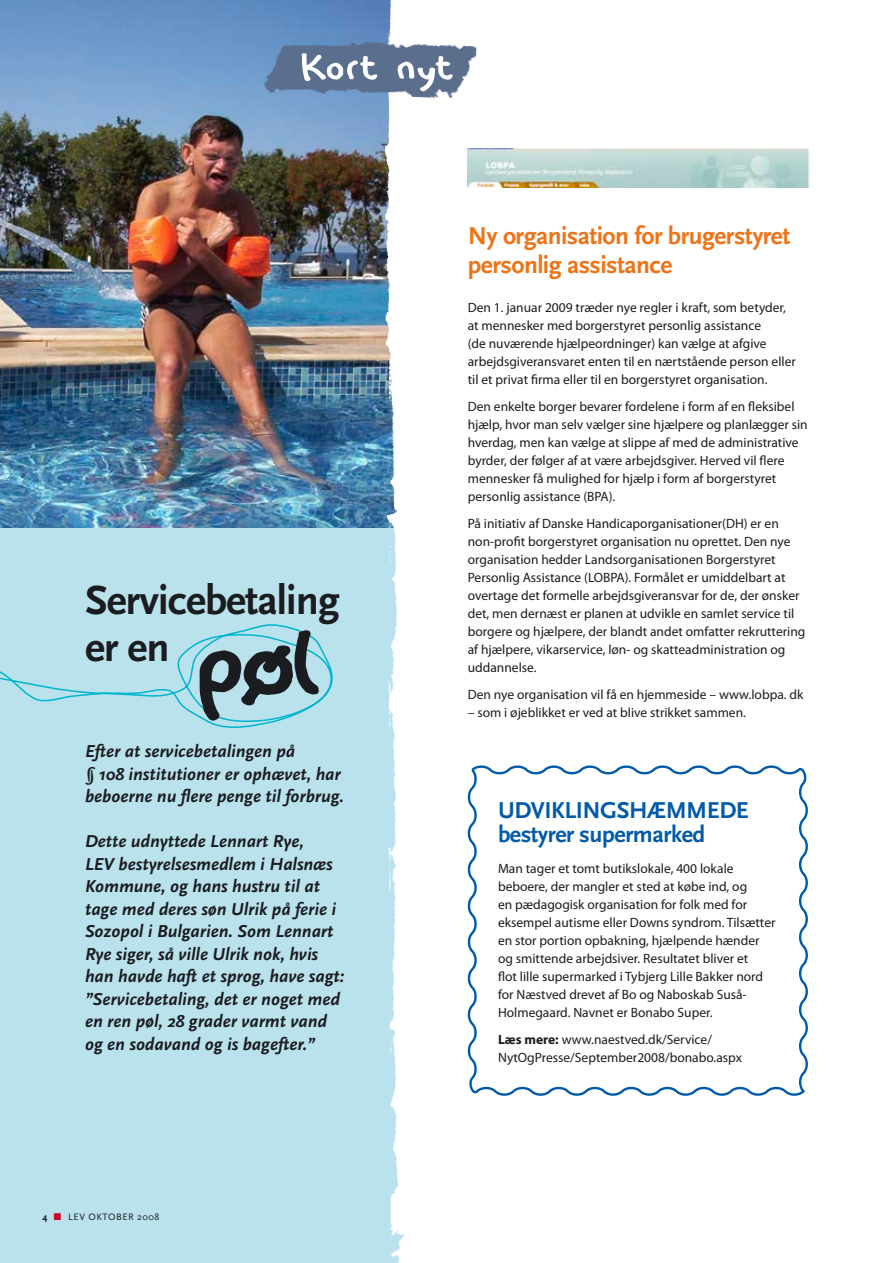
<style>
.page{position:relative;width:893px;height:1263px;background:#fff}
.page>*{position:absolute;margin:0;border:0;box-sizing:border-box;transform-origin:0 0}
.t1{font:700 42.6px/47.5px "Scala Sans";color:#1b1c20}
.t2{font:700 25.5px/28.5px "Scala Sans";letter-spacing:-.02em;color:#ed7418}
.t3{font:700 24px/24px "Scala Sans";letter-spacing:-.02em;color:#005aa8}
.t4{font:italic 700 18px/22.5px "Scala Sans";color:#1b1c20}
.t5{font:13.5px/18px "Myriad Pro";color:#1b1c20}
.t6{font:9.75px "Scala Sans";letter-spacing:.05em;color:#1b1c20}
.s1{font-weight:700}
.s2{color:#cd001f}
</style>
<div class="page">
<div style="left:0;top:0;width:404px;height:1263px;background:#b9e2ec"></div>
<img style="left:0;top:0;width:382px;height:528px">
<img style="left:382px;top:0;width:22px;height:1263px">
<img style="left:251px;top:26px;width:226px;height:86px">
<svg style="left:302px;top:53px;width:151px;height:38px;background:#7e8ea6"></svg>
<img style="left:468px;top:149px;width:344px;height:39px">
<svg style="left:467px;top:765px;width:341px;height:331px"></svg>
<svg style="left:0;top:624px;width:333px;height:104px"></svg>
<h1 class="t1" style="left:85px;top:577px;width:256px">Servicebetaling er en</h1>
<h3 class="t4" style="left:85px;top:741px;width:261px">Efter at servicebetalingen på<br>§ 108 institutioner er ophævet, har beboerne nu flere penge til forbrug.</h3>
<p class="t4" style="left:85px;top:831px;width:261px">Dette udnyttede Lennart Rye,<br>LEV bestyrelsesmedlem i Halsnæs<br>Kommune, og hans hustru til at tage med deres søn Ulrik på ferie i<br>Sozopol i Bulgarien. Som Lennart<br>Rye siger, så ville Ulrik nok, hvis han havde haft et sprog, have sagt: ”Servicebetaling, det er noget med en ren pøl, 28 grader varmt vand og en sodavand og is bagefter.”</p>
<p class="t6" style="left:43px;top:1211px;width:32px"><span class="s1">4</span> <span class="s2">■</span> LEV</p>
<p class="t6" style="left:88px;top:1211px;width:73px">OKTOBER 2008</p>
<h2 class="t2" style="left:468px;top:222px;width:324px">Ny organisation for brugerstyret personlig assistance</h2>
<p class="t5" style="left:468px;top:298px;width:330px">Den 1. januar 2009 træder nye regler i kraft, som betyder, at mennesker med borgerstyret personlig assistance<br>(de nuværende hjælpeordninger) kan vælge at afgive arbejdsgiveransvaret enten til en nærtstående person eller til et privat firma eller til en borgerstyret organisation.</p>
<p class="t5" style="left:468px;top:397px;width:341px">Den enkelte borger bevarer fordelene i form af en fleksibel hjælp, hvor man selv vælger sine hjælpere og planlægger sin hverdag, men kan vælge at slippe af med de administrative byrder, der følger af at være arbejdsgiver. Herved vil flere mennesker få mulighed for hjælp i form af borgerstyret personlig assistance (BPA).</p>
<p class="t5" style="left:468px;top:514px;width:339px">På initiativ af Danske Handicaporganisationer(DH) er en non-profit borgerstyret organisation nu oprettet. Den nye organisation hedder Landsorganisationen Borgerstyret Personlig Assistance (LOBPA). Formålet er umiddelbart at overtage det formelle arbejdsgiveransvar for de, der ønsker det, men dernæst er planen at udvikle en samlet service til borgere og hjælpere, der blandt andet omfatter rekruttering af hjælpere, vikarservice, løn- og skatteadministration og uddannelse.</p>
<p class="t5" style="left:468px;top:685px;width:337px">Den nye organisation vil få en hjemmeside – www.lobpa. dk</p>
<p class="t5" style="left:468px;top:703px;width:280px">– som i øjeblikket er ved at blive strikket sammen.</p>
<h3 class="t3" style="left:498px;top:798px;width:252px">Udviklingshæmmede bestyrer supermarked</h3>
<p class="t5" style="left:498px;top:859px;width:279px">Man tager et tomt butikslokale, 400 lokale beboere, der mangler et sted at købe ind, og<br>en pædagogisk organisation for folk med for eksempel autisme eller Downs syndrom. Tilsætter en stor portion opbakning, hjælpende hænder og smittende arbejdsiver. Resultatet bliver et<br>flot lille supermarked i Tybjerg Lille Bakker nord for Næstved drevet af Bo og Naboskab Suså-Holmegaard. Navnet er Bonabo Super.</p>
<p class="t5" style="left:498px;top:1030px;width:245px"><span class="s1">Læs mere:</span> www.naestved.dk/Service/<br>NytOgPresse/September2008/bonabo.aspx</p>
</div>
